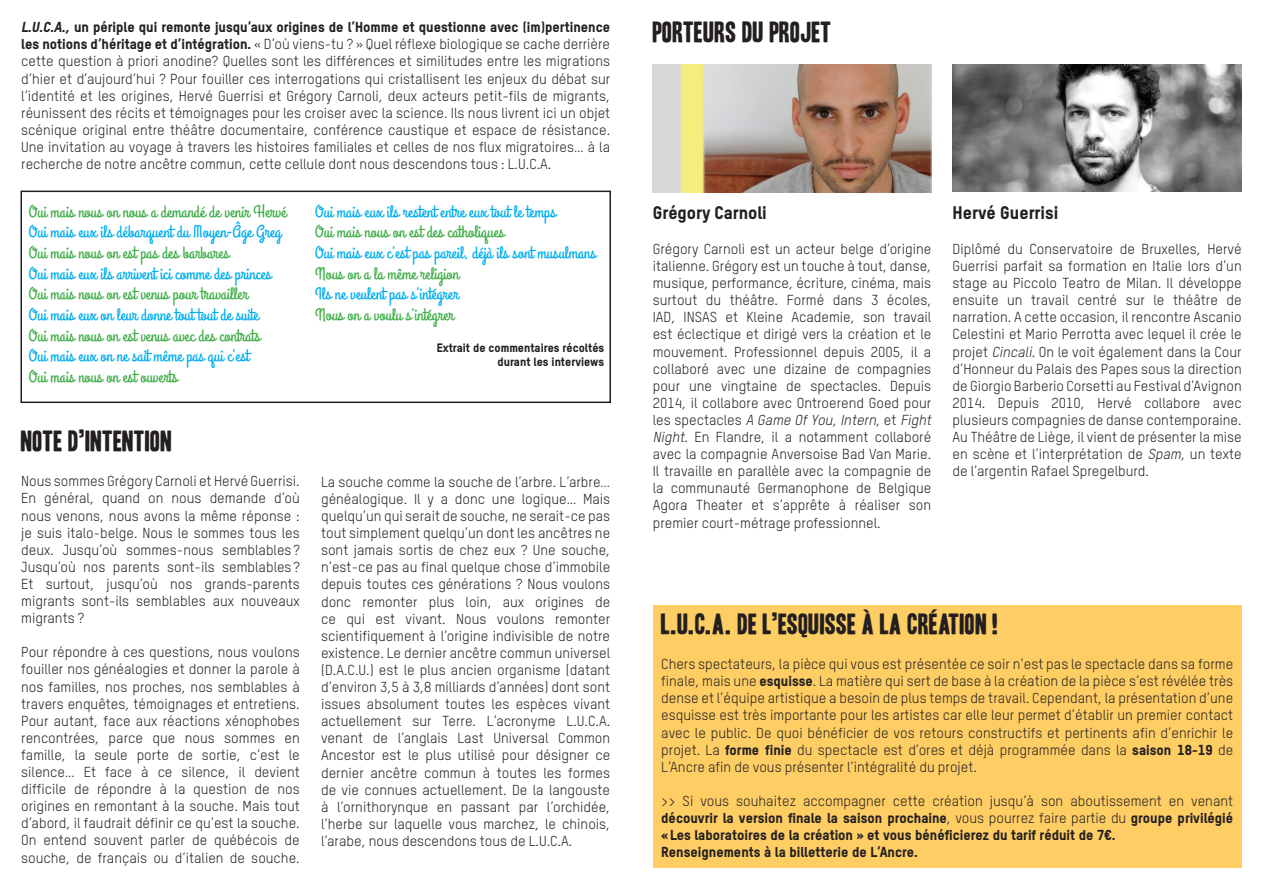
<style>
.page{position:relative;width:1263px;height:893px;background:#fff}
.page>*{position:absolute;margin:0;border:0;box-sizing:border-box;transform-origin:0 0}
.t1{font:25.5px "Headline HPLHS One";letter-spacing:.01em;color:#231f20;scale:1.1 1}
.t2{font:800 18px "TSTAR";color:#231f20}
.t3{font:17.25px "Grand Hotel";color:#00aeef}
.t4{font:17.25px "Grand Hotel";color:#40ae49}
.t5{font:14.25px/17.1px "TSTAR";color:#231f20;text-align:justify}
.t6{font:800 14.25px/17.1px "TSTAR";color:#231f20;text-align:justify}
.t7{font:800 12px "TSTAR";color:#231f20}
.s1{font-weight:800;font-style:italic}
.s2{font-weight:800}
.s3{font-style:italic}
.s4{font-weight:400}
</style>
<div class="page">
<div style="left:653px;top:605px;width:589px;height:262px;background:#fecd64"></div>
<img style="left:653px;top:65px;width:278px;height:127px">
<img style="left:952px;top:64px;width:290px;height:127px">
<div style="left:21px;top:191px;width:590px;height:212px;border:2px solid #231f20"></div>
<p class="t5" style="left:21px;top:19px;width:590px"><span class="s1">L.U.C.A</span><span class="s2">., un périple qui remonte jusqu’aux origines de l’Homme et questionne avec (im)pertinence les notions d’héritage et d’intégration.</span> « D’où viens-tu ? » Quel réflexe biologique se cache derrière cette question à priori anodine? Quelles sont les différences et similitudes entre les migrations d’hier et d’aujourd’hui ? Pour fouiller ces interrogations qui cristallisent les enjeux du débat sur l’identité et les origines, Hervé Guerrisi et Grégory Carnoli, deux acteurs petit-fils de migrants, réunissent des récits et témoignages pour les croiser avec la science. Ils nous livrent ici un objet scénique original entre théâtre documentaire, conférence caustique et espace de résistance.<br>Une invitation au voyage à travers les histoires familiales et celles de nos flux migratoires… à la recherche de notre ancêtre commun, cette cellule dont nous descendons tous : L.U.C.A.</p>
<p class="t4" style="left:29px;top:200px;width:259px">Oui mais nous on nous a demandé de venir Hervé</p>
<p class="t3" style="left:29px;top:221px;width:254px">Oui mais eux ils débarquent du Moyen-Âge Greg</p>
<p class="t4" style="left:29px;top:242px;width:202px">Oui mais nous on est pas des barbares</p>
<p class="t3" style="left:29px;top:262px;width:244px">Oui mais eux ils arrivent ici comme des princes</p>
<p class="t4" style="left:29px;top:283px;width:221px">Oui mais nous on est venus pour travailler</p>
<p class="t3" style="left:29px;top:304px;width:231px">Oui mais eux on leur donne tout tout de suite</p>
<p class="t4" style="left:29px;top:324px;width:233px">Oui mais nous on est venus avec des contrats</p>
<p class="t3" style="left:29px;top:345px;width:222px">Oui mais eux on ne sait même pas qui c’est</p>
<p class="t4" style="left:29px;top:366px;width:150px">Oui mais nous on est ouverts</p>
<p class="t3" style="left:315px;top:200px;width:242px">Oui mais eux ils restent entre eux tout le temps</p>
<p class="t4" style="left:315px;top:221px;width:191px">Oui mais nous on est des catholiques</p>
<p class="t3" style="left:315px;top:242px;width:282px">Oui mais eux c’est pas pareil, déjà ils sont musulmans</p>
<p class="t4" style="left:315px;top:262px;width:146px">Nous on a la même religion</p>
<p class="t3" style="left:315px;top:283px;width:145px">Ils ne veulent pas s’intégrer</p>
<p class="t4" style="left:315px;top:304px;width:140px">Nous on a voulu s’intégrer</p>
<p class="t7" style="left:437px;top:340px;width:169px">Extrait de commentaires récoltés</p>
<p class="t7" style="left:497px;top:354px;width:108px">durant les interviews</p>
<p class="t1" style="left:21px;top:426px;width:139px">NOTE D’INTENTION</p>
<p class="t5" style="left:21px;top:473px;width:280px">Nous sommes Grégory Carnoli et Hervé Guerrisi.<br>En général, quand on nous demande d’où nous venons, nous avons la même réponse : je suis italo-belge. Nous le sommes tous les deux. Jusqu’où sommes-nous semblables ?<br>Jusqu’où nos parents sont-ils semblables ?<br>Et surtout, jusqu’où nos grands-parents migrants sont-ils semblables aux nouveaux migrants ?</p>
<p class="t5" style="left:21px;top:644px;width:280px">Pour répondre à ces questions, nous voulons fouiller nos généalogies et donner la parole à nos familles, nos proches, nos semblables à travers enquêtes, témoignages et entretiens.<br>Pour autant, face aux réactions xénophobes rencontrées, parce que nous sommes en famille, la seule porte de sortie, c’est le silence… Et face à ce silence, il devient difficile de répondre à la question de nos origines en remontant à la souche. Mais tout d’abord, il faudrait définir ce qu’est la souche.<br>On entend souvent parler de québécois de souche, de français ou d’italien de souche.</p>
<p class="t5" style="left:321px;top:473px;width:291px">La souche comme la souche de l’arbre. L’arbre… généalogique. Il y a donc une logique… Mais quelqu’un qui serait de souche, ne serait-ce pas tout simplement quelqu’un dont les ancêtres ne sont jamais sortis de chez eux ? Une souche, n’est-ce pas au final quelque chose d’immobile depuis toutes ces générations ? Nous voulons donc remonter plus loin, aux origines de ce qui est vivant. Nous voulons remonter scientifiquement à l’origine indivisible de notre existence. Le dernier ancêtre commun universel (D.A.C.U.) est le plus ancien organisme (datant d’environ 3,5 à 3,8 milliards d’années) dont sont issues absolument toutes les espèces vivant actuellement sur Terre. L’acronyme L.U.C.A. venant de l’anglais Last Universal Common Ancestor est le plus utilisé pour désigner ce dernier ancêtre commun à toutes les formes de vie connues actuellement. De la langouste à l’ornithorynque en passant par l’orchidée, l’herbe sur laquelle vous marchez, le chinois, l’arabe, nous descendons tous de L.U.C.A.</p>
<p class="t1" style="left:653px;top:17px;width:164px">PORTEURS DU PROJET</p>
<p class="t2" style="left:653px;top:201px;width:116px">Grégory Carnoli</p>
<p class="t5" style="left:653px;top:240px;width:283px;text-align:left">Grégory Carnoli est un acteur belge d’origine italienne. Grégory est un touche à tout, danse, musique, performance, écriture, cinéma, mais surtout du théâtre. Formé dans 3 écoles, IAD, INSAS et Kleine Academie, son travail est éclectique et dirigé vers la création et le mouvement. Professionnel depuis 2005, il a collaboré avec une dizaine de compagnies pour une vingtaine de spectacles. Depuis 2014, il collabore avec Ontroerend Goed pour l e s s p e ct a c l e s <span class="s3">A Game Of You</span>, <span class="s3">Intern</span>, e t <span class="s3">Fight Night</span>. En Flandre, il a notamment collaboré avec la compagnie Anversoise Bad Van Marie.<br>Il travaille en parallèle avec la compagnie de la communauté Germanophone de Belgique Agora Theater et s’apprête à réaliser son premier court-métrage professionnel.</p>
<p class="t2" style="left:952px;top:201px;width:107px">Hervé Guerrisi</p>
<p class="t5" style="left:952px;top:240px;width:291px">Diplômé du Conservatoire de Bruxelles, Hervé Guerrisi parfait sa formation en Italie lors d’un stage au Piccolo Teatro de Milan. Il développe ensuite un travail centré sur le théâtre de narration. A cette occasion, il rencontre Ascanio Celestini et Mario Perrotta avec lequel il crée le projet <span class="s3">Cincali</span>. On le voit également dans la Cour d’Honneur du Palais des Papes sous la direction de Giorgio Barberio Corsetti au Festival d’Avignon 2014. Depuis 2010, Hervé collabore avec plusieurs compagnies de danse contemporaine.<br>Au Théâtre de Liège, il vient de présenter la mise en scène et l’interprétation de <span class="s3">Spam</span>, un texte de l’argentin Rafael Spregelburd.</p>
<p class="t1" style="left:661px;top:609px;width:309px">L.U.C.A. DE L’ESQUISSE À LA CRÉATION !</p>
<p class="t5" style="left:661px;top:655px;width:573px">Chers spectateurs, la pièce qui vous est présentée ce soir n’est pas le spectacle dans sa forme finale, mais une <span class="s2">esquisse</span>. La matière qui sert de base à la création de la pièce s’est révélée très dense et l’équipe artistique a besoin de plus temps de travail. Cependant, la présentation d’une esquisse est très importante pour les artistes car elle leur permet d’établir un premier contact avec le public. De quoi bénéficier de vos retours constructifs et pertinents afin d’enrichir le projet. La <span class="s2">forme finie</span> du spectacle est d’ores et déjà programmée dans la <span class="s2">saison 18-19</span> de L’Ancre afin de vous présenter l’intégralité du projet.</p>
<p class="t6" style="left:661px;top:792px;width:573px"><span class="s4">&gt;&gt; Si vous souhaitez accompagner cette création jusqu’à son aboutissement en venant </span>découvrir la version finale la saison prochaine<span class="s4">, vous pourrez faire partie du</span> groupe privilégié « Les laboratoires de la création » et vous bénéficierez du tarif réduit de 7€.</p>
<p class="t6" style="left:661px;top:843px;width:258px">Renseignements à la billetterie de L’Ancre.</p>
</div>
